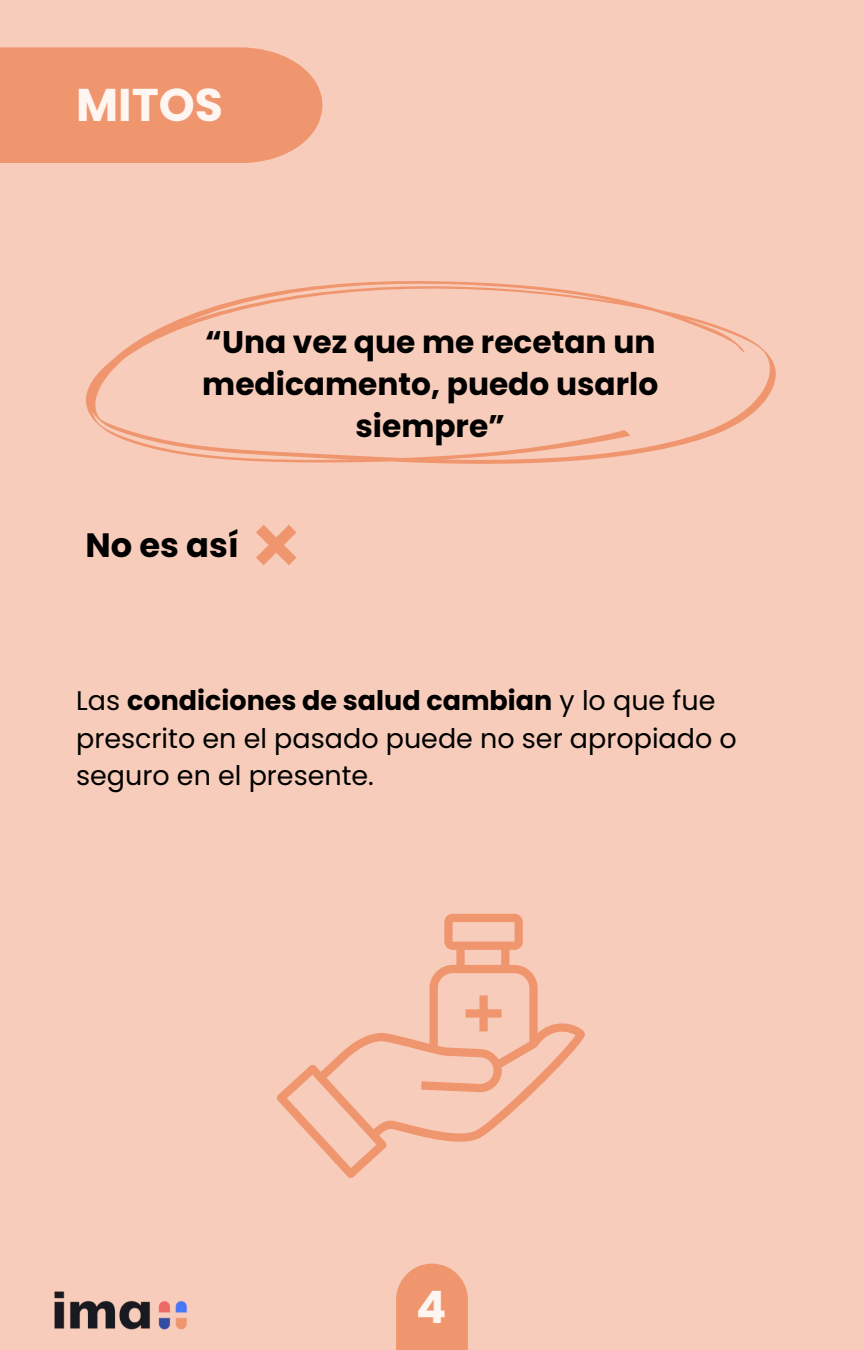
<style>
.page{position:relative;width:864px;height:1350px;background:#f8ccba}
.page>*{position:absolute;margin:0;border:0;box-sizing:border-box;transform-origin:0 0}
.t1{font:700 45.9px "Poppins";color:#fff6f2}
.t2{font:700 44.77px "Poppins";color:#fff6f2}
.t3{font:700 33.75px "Poppins";color:#000}
.t4{font:700 31.28px/42.3px "Poppins";color:#000;text-align:center}
.t5{font:27px/37.1px "Poppins";color:#000}
.s1{font-weight:700}
</style>
<div class="page">
<div style="left:0;top:47px;width:322px;height:116px;background:#f0966f"></div>
<svg style="left:396px;top:1264px;width:72px;height:86px;background:#f09a75"></svg>
<svg style="left:86px;top:281px;width:690px;height:182px"></svg>
<img style="left:54px;top:1291px;width:133px;height:39px">
<svg style="left:256px;top:525px;width:40px;height:40px"></svg>
<svg style="left:277px;top:914px;width:308px;height:264px"></svg>
<h2 class="t1" style="left:76px;top:72px;width:149px">MITOS</h2>
<p class="t4" style="left:202px;top:321px;width:457px">“Una vez que me recetan un medicamento, puedo usarlo siempre”</p>
<h2 class="t3" style="left:86px;top:521px;width:155px">No es así</h2>
<p class="t5" style="left:76px;top:682px;width:662px">Las <span class="s1">condiciones de salud cambian</span> y lo que fue prescrito en el pasado puede no ser apropiado o seguro en el presente.</p>
<p class="t2" style="left:416px;top:1276px;width:32px">4</p>
</div>
